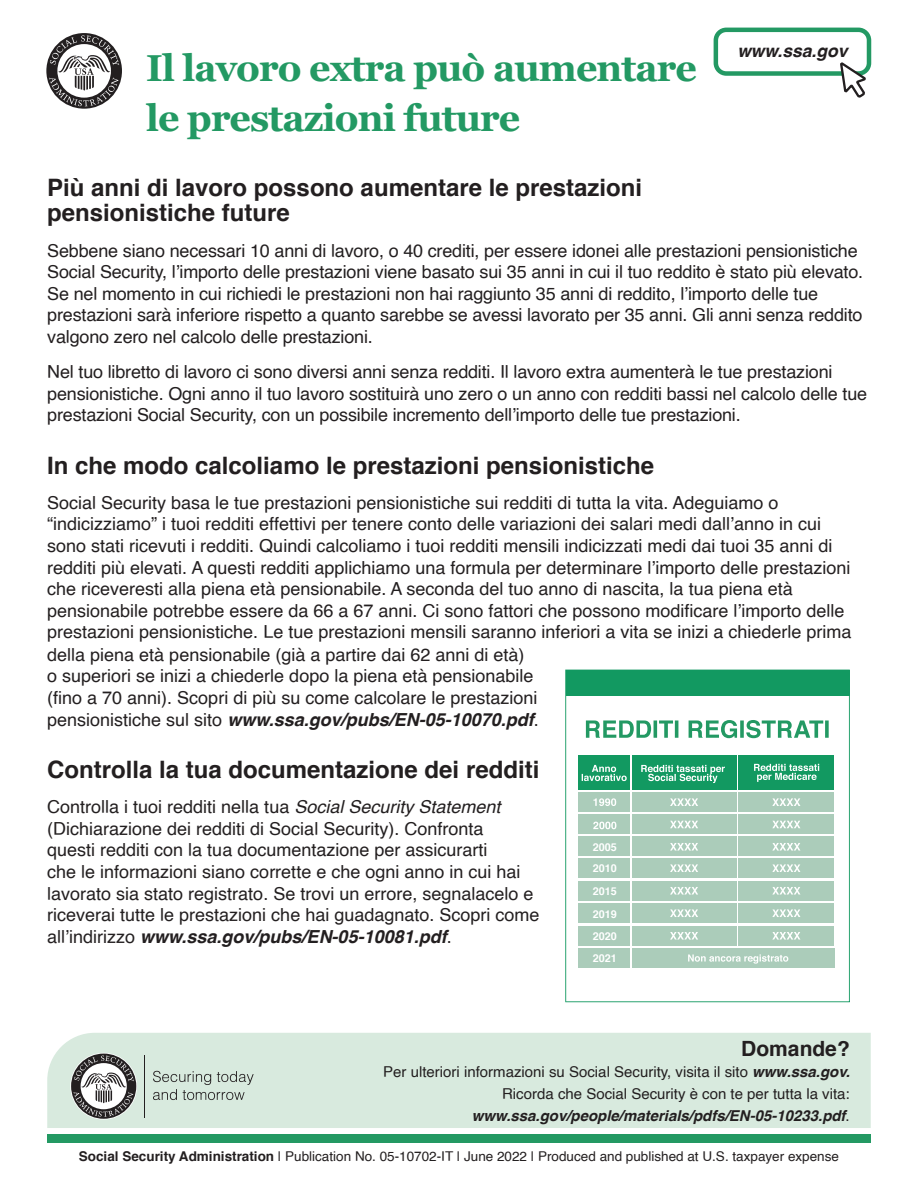
<style>
.page{position:relative;width:918px;height:1188px;background:#fff}
.page>*{position:absolute;margin:0;border:0;box-sizing:border-box;transform-origin:0 0}
.t1{font:700 37.5px/50.2px "Georgia";letter-spacing:-.025em;color:#239963}
.t2{font:700 24px/25.5px "Helvetica";color:#231f20}
.t3{font:700 21px "Helvetica";color:#231f20}
.t4{font:18px/21.6px "Helvetica";color:#231f20}
.t5{font:italic 700 17.55px "Helvetica";color:#231f20}
.t6{font:15px/21.8px "Helvetica";color:#231f20;text-align:right}
.t7{font:13.5px "Helvetica";color:#231f20}
.t8{font:700 10.8px/21.5px "Helvetica";color:#fff}
.s1{font-weight:700;font-style:italic}
.s2{font-style:italic}
.s3{font-weight:700}
</style>
<div class="page">
<div style="left:47px;top:1033px;width:824px;height:95px;background:#d8eade"></div>
<div style="left:47px;top:1135px;width:824px;height:8px;background:#239963"></div>
<div style="left:714px;top:28px;width:157px;height:48px;border:4px solid #239963;border-radius:10px"></div>
<svg style="left:841px;top:63px;width:27px;height:35px"></svg>
<svg style="left:70px;top:1053px;width:67px;height:67px"></svg>
<svg style="left:71px;top:1054px;width:65px;height:65px"></svg>
<svg style="left:74px;top:1056px;width:60px;height:61px"></svg>
<hr style="left:144px;top:1055px;width:1px;height:62px;background:#231f20">
<svg style="left:153px;top:1071px;width:101px;height:29px;background:#bbcac0"></svg>
<svg style="left:46px;top:33px;width:76px;height:76px"></svg>
<svg style="left:49px;top:35px;width:70px;height:71px"></svg>
<svg style="left:565px;top:670px;width:285px;height:332px"></svg>
<div style="left:566px;top:670px;width:283px;height:26px;background:#129961"></div>
<div style="left:632px;top:858px;width:104px;height:20px;background:#abccba"></div>
<div style="left:632px;top:792px;width:104px;height:20px;background:#abccba"></div>
<div style="left:632px;top:814px;width:104px;height:20px;background:#abccba"></div>
<div style="left:632px;top:836px;width:104px;height:20px;background:#abccba"></div>
<div style="left:632px;top:755px;width:104px;height:35px;background:#129961"></div>
<div style="left:632px;top:881px;width:104px;height:20px;background:#abccba"></div>
<div style="left:632px;top:903px;width:104px;height:20px;background:#abccba"></div>
<div style="left:632px;top:926px;width:104px;height:20px;background:#abccba"></div>
<div style="left:738px;top:858px;width:96px;height:20px;background:#abccba"></div>
<div style="left:738px;top:792px;width:96px;height:20px;background:#abccba"></div>
<div style="left:738px;top:814px;width:96px;height:20px;background:#abccba"></div>
<div style="left:738px;top:755px;width:96px;height:35px;background:#129961"></div>
<div style="left:738px;top:836px;width:96px;height:20px;background:#abccba"></div>
<div style="left:738px;top:881px;width:96px;height:20px;background:#abccba"></div>
<div style="left:738px;top:903px;width:96px;height:20px;background:#abccba"></div>
<div style="left:738px;top:926px;width:96px;height:20px;background:#abccba"></div>
<div style="left:632px;top:948px;width:202px;height:20px;background:#abccba"></div>
<div style="left:579px;top:858px;width:51px;height:20px;background:#abccba"></div>
<div style="left:579px;top:814px;width:51px;height:20px;background:#abccba"></div>
<div style="left:579px;top:836px;width:51px;height:20px;background:#abccba"></div>
<div style="left:579px;top:792px;width:51px;height:20px;background:#abccba"></div>
<div style="left:579px;top:755px;width:51px;height:35px;background:#129961"></div>
<div style="left:579px;top:881px;width:51px;height:20px;background:#abccba"></div>
<div style="left:579px;top:903px;width:51px;height:20px;background:#abccba"></div>
<div style="left:579px;top:926px;width:51px;height:20px;background:#abccba"></div>
<div style="left:579px;top:948px;width:51px;height:20px;background:#abccba"></div>
<svg style="left:670px;top:798px;width:28px;height:8px"></svg>
<svg style="left:670px;top:821px;width:28px;height:7px"></svg>
<svg style="left:670px;top:843px;width:28px;height:8px"></svg>
<svg style="left:670px;top:864px;width:28px;height:8px"></svg>
<svg style="left:670px;top:887px;width:28px;height:8px"></svg>
<svg style="left:670px;top:909px;width:28px;height:8px"></svg>
<svg style="left:670px;top:932px;width:28px;height:8px"></svg>
<svg style="left:772px;top:798px;width:28px;height:8px"></svg>
<svg style="left:772px;top:821px;width:28px;height:7px"></svg>
<svg style="left:772px;top:843px;width:28px;height:8px"></svg>
<svg style="left:772px;top:864px;width:28px;height:8px"></svg>
<svg style="left:772px;top:887px;width:28px;height:8px"></svg>
<svg style="left:772px;top:909px;width:28px;height:8px"></svg>
<svg style="left:772px;top:932px;width:28px;height:8px"></svg>
<svg style="left:593px;top:798px;width:23px;height:8px"></svg>
<svg style="left:593px;top:822px;width:23px;height:7px"></svg>
<svg style="left:586px;top:720px;width:243px;height:18px"></svg>
<svg style="left:688px;top:954px;width:100px;height:10px"></svg>
<svg style="left:582px;top:765px;width:45px;height:16px"></svg>
<svg style="left:641px;top:765px;width:84px;height:18px"></svg>
<svg style="left:754px;top:764px;width:65px;height:18px"></svg>
<p class="t5" style="left:737px;top:37px;width:112px">www.ssa.gov</p>
<h1 class="t1" style="left:146px;top:43px;width:552px">Il lavoro extra può aumentare le prestazioni future</h1>
<h2 class="t2" style="left:47px;top:175px;width:596px">Più anni di lavoro possono aumentare le prestazioni pensionistiche future</h2>
<p class="t4" style="left:47px;top:240px;width:818px">Sebbene siano necessari 10 anni di lavoro, o 40 crediti, per essere idonei alle prestazioni pensionistiche Social Security, l’importo delle prestazioni viene basato sui 35 anni in cui il tuo reddito è stato più elevato.<br>Se nel momento in cui richiedi le prestazioni non hai raggiunto 35 anni di reddito, l’importo delle tue prestazioni sarà inferiore rispetto a quanto sarebbe se avessi lavorato per 35 anni. Gli anni senza reddito valgono zero nel calcolo delle prestazioni.</p>
<p class="t4" style="left:47px;top:361px;width:821px">Nel tuo libretto di lavoro ci sono diversi anni senza redditi. Il lavoro extra aumenterà le tue prestazioni pensionistiche. Ogni anno il tuo lavoro sostituirà uno zero o un anno con redditi bassi nel calcolo delle tue prestazioni Social Security, con un possibile incremento dell’importo delle tue prestazioni.</p>
<h2 class="t2" style="left:47px;top:453px;width:608px">In che modo calcoliamo le prestazioni pensionistiche</h2>
<p class="t4" style="left:47px;top:492px;width:806px">Social Security basa le tue prestazioni pensionistiche sui redditi di tutta la vita. Adeguiamo o “indicizziamo” i tuoi redditi effettivi per tenere conto delle variazioni dei salari medi dall’anno in cui sono stati ricevuti i redditi. Quindi calcoliamo i tuoi redditi mensili indicizzati medi dai tuoi 35 anni di redditi più elevati. A questi redditi applichiamo una formula per determinare l’importo delle prestazioni che riceveresti alla piena età pensionabile. A seconda del tuo anno di nascita, la tua piena età pensionabile potrebbe essere da 66 a 67 anni. Ci sono fattori che possono modificare l’importo delle prestazioni pensionistiche. Le tue prestazioni mensili saranno inferiori a vita se inizi a chiederle prima</p>
<p class="t4" style="left:47px;top:644px;width:493px">della piena età pensionabile (già a partire dai 62 anni di età) o superiori se inizi a chiederle dopo la piena età pensionabile (fino a 70 anni). Scopri di più su come calcolare le prestazioni pensionistiche sul sito <span class="s1">www.ssa.gov/pubs/EN-05-10070.pdf</span>.</p>
<h2 class="t2" style="left:47px;top:757px;width:494px">Controlla la tua documentazione dei redditi</h2>
<p class="t4" style="left:47px;top:797px;width:494px">Controlla i tuoi redditi nella tua <span class="s2">Social Security Statement </span>(Dichiarazione dei redditi di Social Security). Confronta<br>questi redditi con la tua documentazione per assicurarti<br>che le informazioni siano corrette e che ogni anno in cui hai lavorato sia stato registrato. Se trovi un errore, segnalacelo e riceverai tutte le prestazioni che hai guadagnato. Scopri come all’indirizzo <span class="s1">www.ssa.gov/pubs/EN-05-10081.pdf</span>.</p>
<p class="t8" style="left:593px;top:836px;width:26px">2005<br>2010</p>
<p class="t8" style="left:593px;top:880px;width:26px">2015</p>
<p class="t8" style="left:593px;top:925px;width:26px">2020</p>
<p class="t8" style="left:593px;top:904px;width:26px">2019</p>
<p class="t8" style="left:593px;top:948px;width:26px">2021</p>
<h2 class="t3" style="left:741px;top:1031px;width:110px">Domande?</h2>
<p class="t6" style="left:383px;top:1062px;width:468px">Per ulteriori informazioni su Social Security, visita il sito <span class="s1">www.ssa.gov.<br></span>Ricorda che Social Security è con te per tutta la vita: <span class="s1">www.ssa.gov/people/materials/pdfs/EN-05-10233.pdf</span>.</p>
<p class="t7" style="left:79px;top:1146px;width:762px"><span class="s3">Social Security Administration</span> | Publication No. 05-10702-IT | June 2022 | Produced and published at U.S. taxpayer expense</p>
</div>
